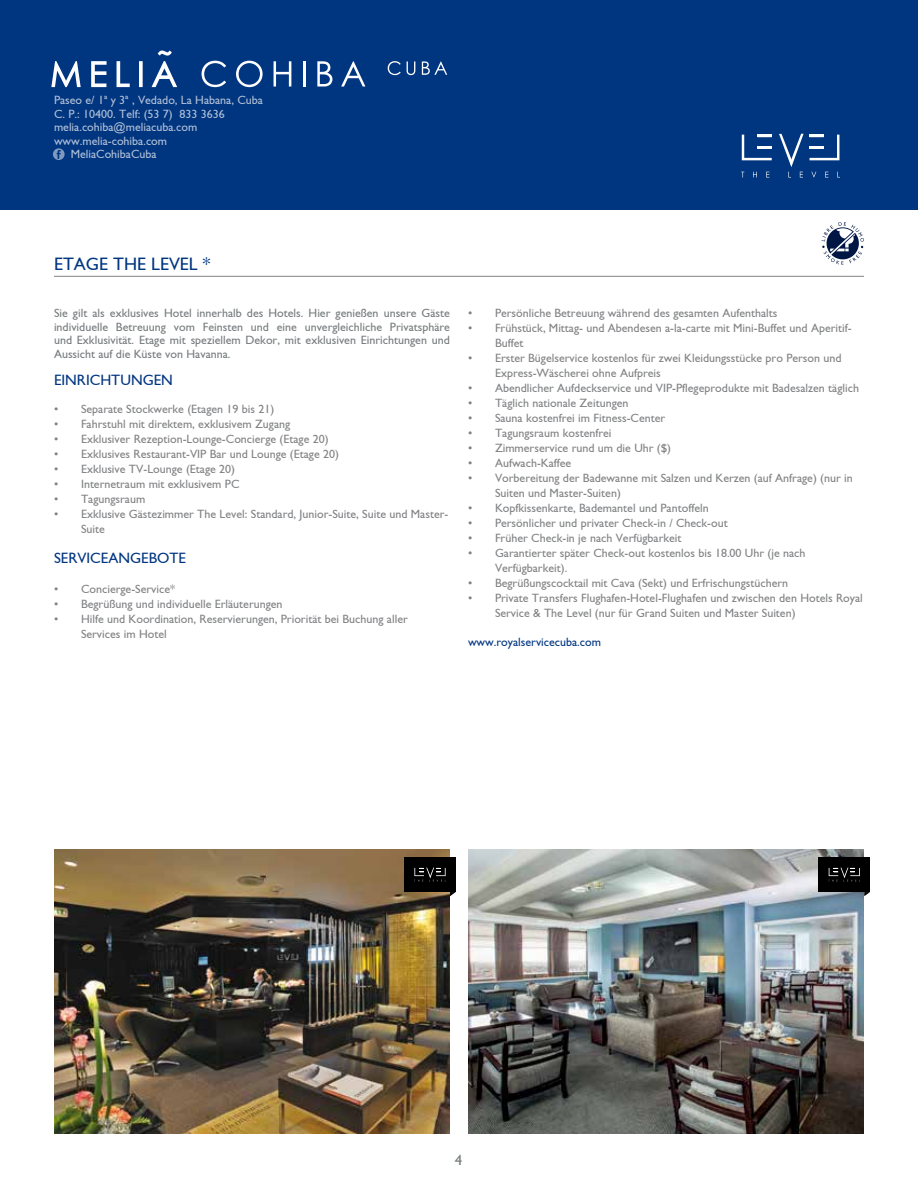
<style>
.page{position:relative;width:918px;height:1188px;background:#fff}
.page>*{position:absolute;margin:0;border:0;box-sizing:border-box;transform-origin:0 0}
.t1{font:18px "Gill Sans";color:#003580}
.t2{font:15px "Gill Sans";color:#003580}
.t3{font:15px "Gill Sans";color:#767b7d}
.t4{font:12px/15px "Gill Sans";color:#808183}
.t5{font:12px/13.5px "Gill Sans";color:#767b7d;text-align:justify}
.t6{font:12px "Gill Sans";color:#fff}
.t7{font:12px "Gill Sans";color:#003580}
</style>
<div class="page">
<div style="left:0;top:0;width:918px;height:210px;background:#003580"></div>
<svg style="left:202px;top:61px;width:24px;height:26px"></svg>
<svg style="left:236px;top:61px;width:27px;height:26px"></svg>
<svg style="left:274px;top:61px;width:17px;height:26px"></svg>
<hr style="left:303px;top:61px;width:3px;height:26px;background:#fff">
<svg style="left:317px;top:61px;width:15px;height:26px"></svg>
<svg style="left:341px;top:61px;width:24px;height:26px"></svg>
<svg style="left:51px;top:50px;width:126px;height:37px"></svg>
<svg style="left:388px;top:61px;width:13px;height:14px"></svg>
<svg style="left:407px;top:61px;width:8px;height:14px"></svg>
<svg style="left:422px;top:61px;width:25px;height:14px"></svg>
<svg style="left:53px;top:148px;width:12px;height:12px"></svg>
<svg style="left:742px;top:135px;width:30px;height:25px"></svg>
<hr style="left:758px;top:146px;width:14px;height:3px;background:#fff">
<svg style="left:810px;top:135px;width:29px;height:25px"></svg>
<hr style="left:810px;top:146px;width:14px;height:3px;background:#fff">
<svg style="left:753px;top:172px;width:4px;height:5px"></svg>
<svg style="left:811px;top:172px;width:5px;height:5px"></svg>
<svg style="left:779px;top:134px;width:25px;height:43px"></svg>
<hr style="left:54px;top:276px;width:810px;height:1px;background:#000">
<img style="left:54px;top:850px;width:396px;height:284px">
<img style="left:468px;top:850px;width:396px;height:284px">
<div style="left:404px;top:857px;width:52px;height:35px;background:#000"></div>
<svg style="left:414px;top:868px;width:32px;height:14px"></svg>
<svg style="left:450px;top:892px;width:6px;height:4px"></svg>
<div style="left:819px;top:857px;width:51px;height:35px;background:#000"></div>
<svg style="left:829px;top:868px;width:31px;height:14px"></svg>
<svg style="left:864px;top:892px;width:6px;height:4px"></svg>
<svg style="left:821px;top:222px;width:43px;height:43px"></svg>
<p class="t6" style="left:54px;top:93px;width:210px">Paseo e/ 1ª y 3ª , Vedado, La Habana, Cuba</p>
<p class="t6" style="left:54px;top:107px;width:172px">C. P.: 10400. Telf: (53 7) 833 3636</p>
<p class="t6" style="left:54px;top:120px;width:145px">melia.cohiba@meliacuba.com</p>
<p class="t6" style="left:54px;top:134px;width:115px">www.melia-cohiba.com</p>
<p class="t6" style="left:71px;top:147px;width:87px">MeliaCohibaCuba</p>
<h1 class="t1" style="left:54px;top:254px;width:158px">ETAGE THE LEVEL *</h1>
<p class="t5" style="left:54px;top:306px;width:398px">Sie gilt als exklusives Hotel innerhalb des Hotels. Hier genießen unsere Gäste individuelle Betreuung vom Feinsten und eine unvergleichliche Privatsphäre und Exklusivität. Etage mit speziellem Dekor, mit exklusiven Einrichtungen und Aussicht auf die Küste von Havanna.</p>
<p class="t2" style="left:54px;top:371px;width:121px">EINRICHTUNGEN</p>
<p class="t4" style="left:54px;top:401px;width:222px">• Separate Stockwerke (Etagen 19 bis 21)</p>
<p class="t4" style="left:54px;top:416px;width:238px">• Fahrstuhl mit direktem, exklusivem Zugang</p>
<p class="t4" style="left:54px;top:431px;width:276px">• Exklusiver Rezeption-Lounge-Concierge (Etage 20)</p>
<p class="t4" style="left:54px;top:446px;width:286px">• Exklusives Restaurant-VIP Bar und Lounge (Etage 20)</p>
<p class="t4" style="left:54px;top:461px;width:183px">• Exklusive TV-Lounge (Etage 20)</p>
<p class="t4" style="left:54px;top:476px;width:187px">• Internetraum mit exklusivem PC</p>
<p class="t4" style="left:54px;top:491px;width:93px">• Tagungsraum</p>
<p class="t4" style="left:81px;top:506px;width:369px;text-indent:-27px">• Exklusive Gästezimmer The Level: Standard, Junior-Suite, Suite und Master-<br>Suite</p>
<p class="t2" style="left:54px;top:549px;width:134px">SERVICEANGEBOTE</p>
<p class="t4" style="left:54px;top:581px;width:123px">• Concierge-Service*</p>
<p class="t4" style="left:54px;top:596px;width:230px">• Begrüßung und individuelle Erläuterungen</p>
<p class="t4" style="left:81px;top:611px;width:328px;text-indent:-27px">• Hilfe und Koordination, Reservierungen, Priorität bei Buchung aller<br>Services im Hotel</p>
<p class="t4" style="left:468px;top:305px;width:311px">• Persönliche Betreuung während des gesamten Aufenthalts</p>
<p class="t4" style="left:495px;top:320px;width:358px;text-indent:-27px">• Frühstück, Mittag- und Abendesen a-la-carte mit Mini-Buffet und Aperitif-<br>Buffet</p>
<p class="t4" style="left:495px;top:350px;width:348px;text-indent:-27px">• Erster Bügelservice kostenlos für zwei Kleidungsstücke pro Person und<br>Express-Wäscherei ohne Aufpreis</p>
<p class="t4" style="left:468px;top:380px;width:393px">• Abendlicher Aufdeckservice und VIP-Pflegeprodukte mit Badesalzen täglich</p>
<p class="t4" style="left:468px;top:395px;width:162px">• Täglich nationale Zeitungen</p>
<p class="t4" style="left:468px;top:410px;width:199px">• Sauna kostenfrei im Fitness-Center</p>
<p class="t4" style="left:468px;top:425px;width:145px">• Tagungsraum kostenfrei</p>
<p class="t4" style="left:468px;top:440px;width:205px">• Zimmerservice rund um die Uhr ($)</p>
<p class="t4" style="left:468px;top:455px;width:105px">• Aufwach-Kaffee</p>
<p class="t4" style="left:495px;top:470px;width:359px;text-indent:-27px">• Vorbereitung der Badewanne mit Salzen und Kerzen (auf Anfrage) (nur in<br>Suiten und Master-Suiten)</p>
<p class="t4" style="left:468px;top:500px;width:242px">• Kopfkissenkarte, Bademantel und Pantoffeln</p>
<p class="t4" style="left:468px;top:515px;width:261px">• Persönlicher und privater Check-in / Check-out</p>
<p class="t4" style="left:468px;top:530px;width:215px">• Früher Check-in je nach Verfügbarkeit</p>
<p class="t4" style="left:495px;top:545px;width:312px;text-indent:-27px">• Garantierter später Check-out kostenlos bis 18.00 Uhr (je nach<br>Verfügbarkeit).</p>
<p class="t4" style="left:468px;top:575px;width:322px">• Begrüßungscocktail mit Cava (Sekt) und Erfrischungstüchern</p>
<p class="t4" style="left:495px;top:590px;width:369px;text-indent:-27px">• Private Transfers Flughafen-Hotel-Flughafen und zwischen den Hotels Royal<br>Service &amp; The Level (nur für Grand Suiten und Master Suiten)</p>
<p class="t7" style="left:468px;top:635px;width:135px">www.royalservicecuba.com</p>
<p class="t3" style="left:455px;top:1151px;width:9px">4</p>
</div>
